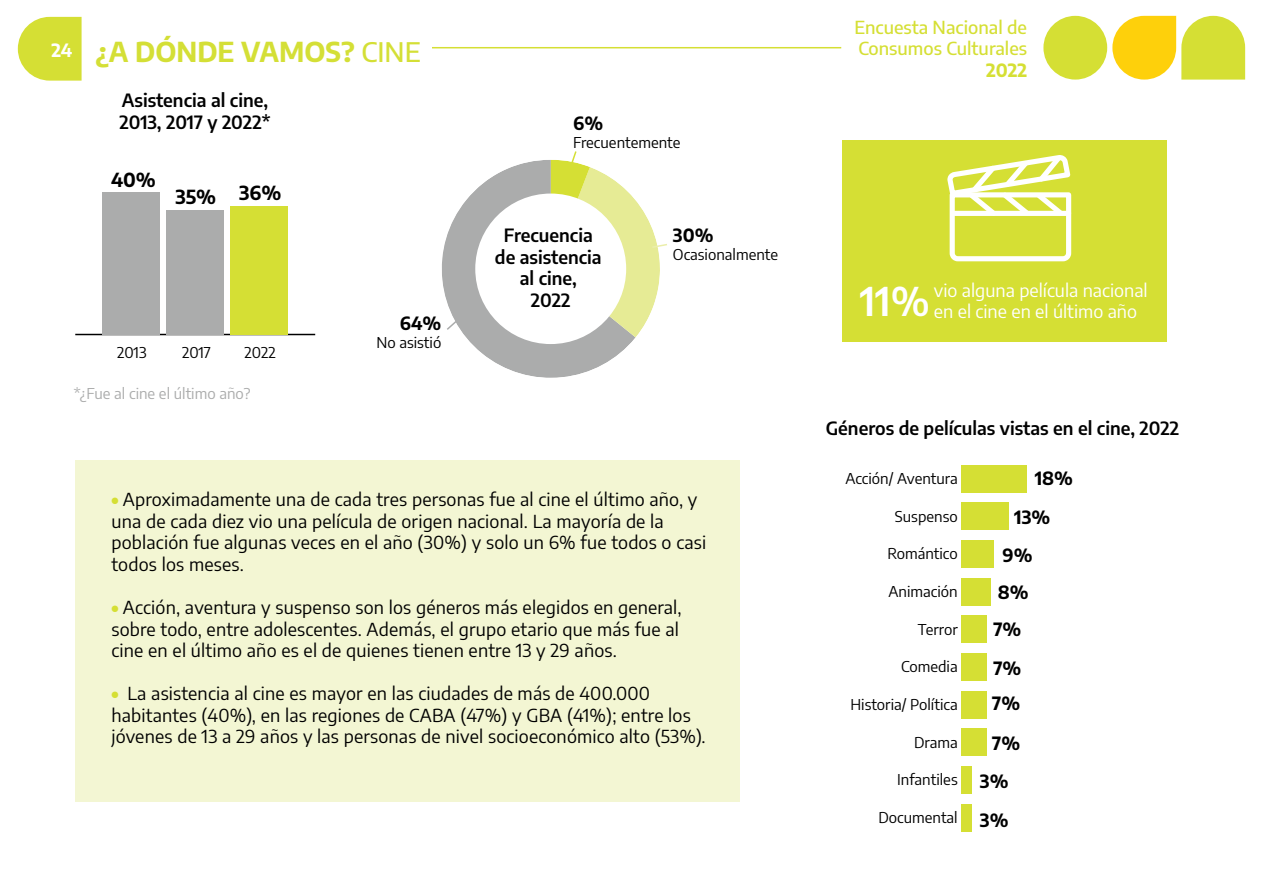
<style>
.page{position:relative;width:1263px;height:893px;background:#fff}
.page>*{position:absolute;margin:0;border:0;box-sizing:border-box;transform-origin:0 0}
.t1{font:700 27px "Encode Sans";color:#d4df36}
.t2{font:700 19.05px "Encode Sans";color:#000}
.t3{font:18px/21.6px "Encode Sans";letter-spacing:.01em;color:#000}
.t4{font:600 18px/21.6px "Encode Sans";color:#000;text-align:center}
.t5{font:18px/21.6px "Encode Sans";color:#fff}
.t6{font:500 18px/21.6px "Encode Sans";color:#d5df34}
.t7{font:700 18px/38.4px "Encode Sans";color:#000}
.t8{font:700 18px "Encode Sans";color:#d5df34}
.t9{font:15px "Encode Sans";color:#000}
.t10{font:15px "Encode Sans";color:#abacac}
.s1{font-weight:500}
.s2{font-weight:900;color:#d5df34}
.s3{font-weight:600;font-size:38.85px}
</style>
<div class="page">
<svg style="left:18px;top:17px;width:64px;height:64px;background:#d9e24b"></svg>
<svg style="left:1112px;top:16px;width:133px;height:64px"></svg>
<div style="left:1043px;top:16px;width:64px;height:64px;background:#d5df34;border-radius:50%"></div>
<hr style="left:92px;top:47px;width:749px;height:1px;background:#d5df34">
<div style="left:83px;top:34px;width:349px;height:34px;background:#fff"></div>
<div style="left:842px;top:140px;width:324px;height:201px;background:#d5df34"></div>
<div style="left:75px;top:460px;width:665px;height:341px;background:#f3f6d3"></div>
<svg style="left:442px;top:151px;width:225px;height:227px"></svg>
<div style="left:961px;top:465px;width:66px;height:27px;background:#d5df34"></div>
<div style="left:961px;top:503px;width:47px;height:27px;background:#d5df34"></div>
<div style="left:961px;top:541px;width:33px;height:27px;background:#d5df34"></div>
<div style="left:961px;top:578px;width:29px;height:27px;background:#d5df34"></div>
<div style="left:961px;top:616px;width:26px;height:27px;background:#d5df34"></div>
<div style="left:961px;top:654px;width:26px;height:27px;background:#d5df34"></div>
<div style="left:961px;top:691px;width:26px;height:27px;background:#d5df34"></div>
<div style="left:961px;top:729px;width:26px;height:27px;background:#d5df34"></div>
<div style="left:961px;top:767px;width:11px;height:27px;background:#d5df34"></div>
<div style="left:961px;top:804px;width:11px;height:27px;background:#d5df34"></div>
<hr style="left:75px;top:334px;width:240px;height:1px;background:#000">
<div style="left:230px;top:206px;width:58px;height:128px;background:#d5df34"></div>
<div style="left:166px;top:210px;width:58px;height:124px;background:#abacac"></div>
<div style="left:102px;top:192px;width:58px;height:142px;background:#abacac"></div>
<svg style="left:947px;top:155px;width:125px;height:107px"></svg>
<h1 class="t1" style="left:51px;top:31px;width:371px"><sup>24</sup> ¿A DÓNDE VAMOS? <span class="s1">CINE</span></h1>
<p class="t4" style="left:120px;top:89px;width:152px;text-align:left">Asistencia al cine,<br>2013, 2017 y 2022*</p>
<p class="t2" style="left:111px;top:165px;width:46px">40%</p>
<p class="t2" style="left:175px;top:180px;width:107px">35% 36%</p>
<p class="t9" style="left:117px;top:342px;width:31px">2013</p>
<p class="t9" style="left:182px;top:342px;width:30px">2017</p>
<p class="t9" style="left:245px;top:342px;width:33px">2022</p>
<p class="t10" style="left:74px;top:383px;width:178px">*¿Fue al cine el último año?</p>
<p class="t7" style="left:400px;top:303px;width:43px">64%</p>
<p class="t9" style="left:376px;top:332px;width:66px">No asistió</p>
<p class="t7" style="left:573px;top:103px;width:32px">6%</p>
<p class="t9" style="left:573px;top:132px;width:109px">Frecuentemente</p>
<p class="t4" style="left:495px;top:224px;width:108px">Frecuencia de asistencia al cine,<br>2022</p>
<p class="t7" style="left:673px;top:215px;width:42px">30%</p>
<p class="t9" style="left:673px;top:244px;width:107px">Ocasionalmente</p>
<p class="t3" style="left:111px;top:488px;width:596px"><span class="s2">•</span> Aproximadamente una de cada tres personas fue al cine el último año, y una de cada diez vio una película de origen nacional. La mayoría de la población fue algunas veces en el año (30%) y solo un 6% fue todos o casi todos los meses.</p>
<p class="t3" style="left:111px;top:596px;width:572px"><span class="s2">•</span> Acción, aventura y suspenso son los géneros más elegidos en general, sobre todo, entre adolescentes. Además, el grupo etario que más fue al cine en el último año es el de quienes tienen entre 13 y 29 años.</p>
<p class="t3" style="left:111px;top:682px;width:596px"><span class="s2">•</span> La asistencia al cine es mayor en las ciudades de más de 400.000 habitantes (40%), en las regiones de CABA (47%) y GBA (41%); entre los jóvenes de 13 a 29 años y las personas de nivel socioeconómico alto (53%).</p>
<p class="t6" style="left:854px;top:15px;width:174px">Encuesta Nacional de<br>Consumos Culturales</p>
<p class="t8" style="left:986px;top:57px;width:42px">2022</p>
<p class="t5" style="left:860px;top:278px;width:289px;text-indent:74px">vio alguna película nacional<br><span class="s3">11%</span> en el cine en el último año</p>
<p class="t4" style="left:826px;top:416px;width:355px">Géneros de películas vistas en el cine, 2022</p>
<p class="t9" style="left:845px;top:468px;width:114px">Acción/ Aventura</p>
<p class="t9" style="left:895px;top:506px;width:64px">Suspenso</p>
<p class="t9" style="left:887px;top:543px;width:72px">Romántico</p>
<p class="t9" style="left:888px;top:581px;width:71px">Animación</p>
<p class="t9" style="left:918px;top:619px;width:41px">Terror</p>
<p class="t9" style="left:901px;top:656px;width:58px">Comedia</p>
<p class="t9" style="left:850px;top:694px;width:109px">Historia/ Política</p>
<p class="t9" style="left:914px;top:732px;width:45px">Drama</p>
<p class="t9" style="left:897px;top:769px;width:62px">Infantiles</p>
<p class="t9" style="left:878px;top:807px;width:81px">Documental</p>
<p class="t7" style="left:1035px;top:458px;width:40px">18%</p>
<p class="t7" style="left:1014px;top:497px;width:38px">13%</p>
<p class="t7" style="left:1002px;top:535px;width:32px">9%</p>
<p class="t7" style="left:998px;top:572px;width:32px">8%</p>
<p class="t7" style="left:993px;top:609px;width:30px">7%</p>
<p class="t7" style="left:992px;top:649px;width:31px;line-height:35.5px">7%<br>7%</p>
<p class="t7" style="left:980px;top:723px;width:42px;text-indent:12px">7%<br>3%<br>3%</p>
</div>
